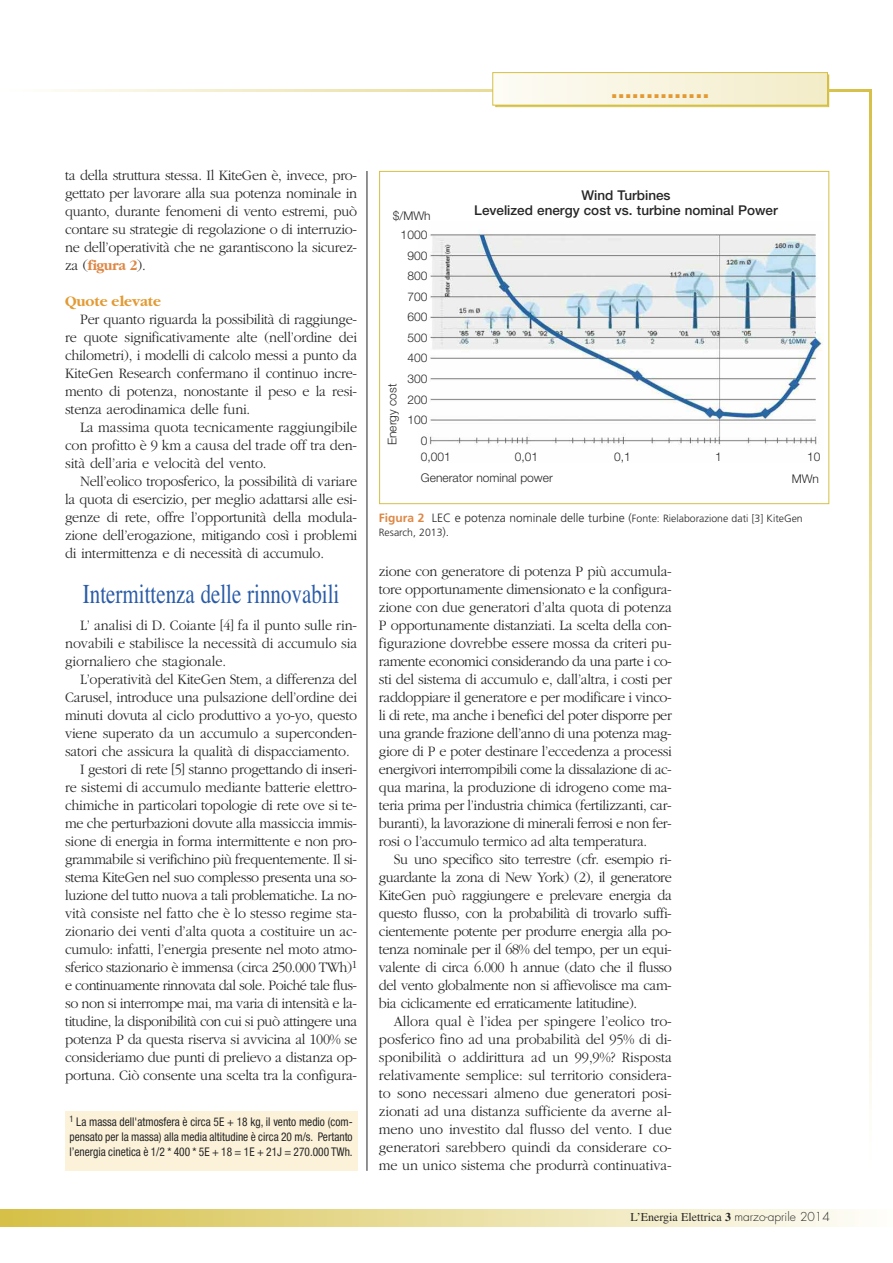
<style>
.page{position:relative;width:893px;height:1263px;background:#fff}
.page>*{position:absolute;margin:0;border:0;box-sizing:border-box;transform-origin:0 0}
.t1{font:27.3px "Times";color:#295ba7;scale:.77 1}
.t2{font:700 condensed 24.3px "Helvetica Neue";color:#e39a33;scale:1.21 1}
.t3{font:300 15px/18px "Garamond";letter-spacing:-.02em;color:#272627;text-align:justify;scale:.95 1}
.t4{font:700 15px "Garamond";color:#e39a33}
.t5{font:500 13.5px/15px "Helvetica Neue";color:#272627;text-align:center}
.t6{font:condensed 12px/15px "Helvetica Neue";color:#272627;text-align:justify;scale:.95 1}
.t7{font:300 12px/20.5px "Helvetica Neue";color:#272627;text-align:right}
.t8{font:12px "Times";color:#272627}
.t9{font:300 10.5px/13.5px "Frutiger";color:#272627}
.s1{font-weight:700;color:#de8745}
.s2{font-weight:700;font-size:12px;color:#de8745}
.s3{font-size:12px}
.s4{font-weight:700}
.s5{font-family:"Futura";font-weight:300}
</style>
<div class="page">
<hr style="left:367px;top:171px;width:1px;height:1000px;background:#272627">
<div style="left:0;top:1209px;width:893px;height:17px;background:linear-gradient(to right,#d5c047,#fefefb)"></div>
<div style="left:495px;top:75px;width:334px;height:32px;border:1px solid #d5c046"></div>
<svg style="left:869px;top:92px;width:2px;height:1017px"></svg>
<svg style="left:51px;top:89px;width:820px;height:3px"></svg>
<div style="left:493px;top:73px;width:334px;height:32px;background:linear-gradient(to right,#fdfcf6,#f3ecc8)"></div>
<div style="left:492px;top:72px;width:336px;height:34px;border:1px solid #d5c046"></div>
<hr style="left:0;top:1209px;width:3px;height:17px;background:#d6c047">
<img style="left:430px;top:230px;width:393px;height:216px">
<div style="left:379px;top:171px;width:450px;height:333px;border:1px solid #d5c046"></div>
<div style="left:65px;top:1111px;width:292px;height:59px;background:#fcf2d9"></div>
<h2 class="t2" style="left:611px;top:81px;width:83px">..............</h2>
<p class="t3" style="left:65px;top:166px;width:309px">ta della struttura stessa. Il KiteGen è, invece, pro&shy;gettato per lavorare alla sua potenza nominale in quanto, durante fenomeni di vento estremi, può contare su strategie di regolazione o di interruzio&shy;ne dell’operatività che ne garantiscono la sicurez&shy;za (<span class="s1">figura 2</span>).</p>
<p class="t4" style="left:65px;top:292px;width:97px">Quote elevate</p>
<p class="t3" style="left:65px;top:310px;width:309px;text-indent:15px">Per quanto riguarda la possibilità di raggiunge&shy;re quote significativamente alte (nell’ordine dei chilometri), i modelli di calcolo messi a punto da KiteGen Research confermano il continuo incre&shy;mento di potenza, nonostante il peso e la resi&shy;stenza aerodinamica delle funi.</p>
<p class="t3" style="left:65px;top:418px;width:309px;text-indent:15px">La massima quota tecnicamente raggiungibile con profitto è 9 km a causa del trade off tra den&shy;sità dell’aria e velocità del vento.</p>
<p class="t3" style="left:65px;top:472px;width:309px;text-indent:15px">Nell’eolico troposferico, la possibilità di variare la quota di esercizio, per meglio adattarsi alle esi&shy;genze di rete, offre l’opportunità della modula&shy;zione dell’erogazione, mitigando così i problemi di intermittenza e di necessità di accumulo.</p>
<h1 class="t1" style="left:83px;top:578px;width:335px">Intermittenza delle rinnovabili</h1>
<p class="t3" style="left:65px;top:616px;width:309px;text-indent:15px">L’ analisi di D. Coiante [4] fa il punto sulle rin&shy;novabili e stabilisce la necessità di accumulo sia giornaliero che stagionale.</p>
<p class="t3" style="left:80px;top:670px;width:293px">L’operatività del KiteGen Stem, a differenza del</p>
<p class="t3" style="left:65px;top:688px;width:309px">Carusel, introduce una pulsazione dell’ordine dei</p>
<p class="t3" style="left:65px;top:706px;width:309px">minuti dovuta al ciclo produttivo a yo-yo, questo</p>
<p class="t3" style="left:65px;top:724px;width:309px">viene superato da un accumulo a superconden-</p>
<p class="t3" style="left:65px;top:742px;width:301px">satori che assicura la qualità di dispacciamento.</p>
<p class="t3" style="left:80px;top:760px;width:293px">I gestori di rete [5] stanno progettando di inseri-</p>
<p class="t3" style="left:65px;top:778px;width:309px">re sistemi di accumulo mediante batterie elettro-</p>
<p class="t3" style="left:65px;top:796px;width:309px">chimiche in particolari topologie di rete ove si te-</p>
<p class="t3" style="left:65px;top:814px;width:309px">me che perturbazioni dovute alla massiccia immis-</p>
<p class="t3" style="left:65px;top:832px;width:309px">sione di energia in forma intermittente e non pro-</p>
<p class="t3" style="left:65px;top:850px;width:309px">grammabile si verifichino più frequentemente. Il si-</p>
<p class="t3" style="left:65px;top:868px;width:309px">stema KiteGen nel suo complesso presenta una so-</p>
<p class="t3" style="left:65px;top:886px;width:309px">luzione del tutto nuova a tali problematiche. La no-</p>
<p class="t3" style="left:65px;top:904px;width:309px">vità consiste nel fatto che è lo stesso regime sta-</p>
<p class="t3" style="left:65px;top:922px;width:309px">zionario dei venti d’alta quota a costituire un ac-</p>
<p class="t3" style="left:65px;top:940px;width:309px">cumulo: infatti, l’energia presente nel moto atmo-</p>
<p class="t3" style="left:65px;top:958px;width:309px">sferico stazionario è immensa (circa 250.000 TWh)<sup>1</sup></p>
<p class="t3" style="left:65px;top:976px;width:309px">e continuamente rinnovata dal sole. Poiché tale flus-</p>
<p class="t3" style="left:65px;top:994px;width:309px">so non si interrompe mai, ma varia di intensità e la-</p>
<p class="t3" style="left:65px;top:1012px;width:309px">titudine, la disponibilità con cui si può attingere una</p>
<p class="t3" style="left:65px;top:1030px;width:309px">potenza P da questa riserva si avvicina al 100% se</p>
<p class="t3" style="left:65px;top:1048px;width:309px">consideriamo due punti di prelievo a distanza op-</p>
<p class="t3" style="left:65px;top:1066px;width:309px">portuna. Ciò consente una scelta tra la configura-</p>
<p class="t6" style="left:69px;top:1115px;width:300px"><sup>1</sup> La massa dell'atmosfera è circa 5E + 18 kg, il vento medio (com&shy;pensato per la massa) alla media altitudine è circa 20 m/s. Pertanto l’energia cinetica è 1/2 * 400 * 5E + 18 = 1E + 21J = 270.000 TWh.</p>
<p class="t7" style="left:393px;top:207px;width:39px">$/MWh</p>
<p class="t5" style="left:474px;top:189px;width:305px">Wind Turbines<br>Levelized energy cost vs. turbine nominal Power</p>
<p class="t7" style="left:401px;top:226px;width:28px">1000<br>900<br>800<br>700<br>600<br>500<br>400<br>300<br>200<br>100<br>0</p>
<p class="t7" style="left:421px;top:447px;width:32px">0,001</p>
<p class="t7" style="left:515px;top:447px;width:25px">0,01</p>
<p class="t7" style="left:614px;top:447px;width:18px">0,1</p>
<p class="t7" style="left:715px;top:447px;width:8px">1</p>
<p class="t7" style="left:807px;top:447px;width:15px">10</p>
<p class="t7" style="left:383px;top:445px;width:63px;rotate:-90deg">Energy cost</p>
<p class="t7" style="left:421px;top:469px;width:133px">Generator nominal power</p>
<p class="t7" style="left:792px;top:470px;width:29px">MWn</p>
<p class="t9" style="left:379px;top:512px;width:425px"><span class="s2">Figura 2</span> <span class="s3">LEC e potenza nominale delle turbine (</span>Fonte: Rielaborazione dati [3] KiteGen<br>Resarch, 2013<span class="s3">).</span></p>
<p class="t3" style="left:379px;top:562px;width:310px">zione con generatore di potenza P più accumula&shy;tore opportunamente dimensionato e la configura&shy;zione con due generatori d’alta quota di potenza P opportunamente distanziati. La scelta della con&shy;figurazione dovrebbe essere mossa da criteri pu&shy;ramente economici considerando da una parte i co&shy;sti del sistema di accumulo e, dall’altra, i costi per raddoppiare il generatore e per modificare i vinco&shy;li di rete, ma anche i benefici del poter disporre per una grande frazione dell’anno di una potenza mag&shy;giore di P e poter destinare l’eccedenza a processi energivori interrompibili come la dissalazione di ac&shy;qua marina, la produzione di idrogeno come ma&shy;teria prima per l’industria chimica (fertilizzanti, car&shy;buranti), la lavorazione di minerali ferrosi e non fer&shy;rosi o l’accumulo termico ad alta temperatura.</p>
<p class="t3" style="left:379px;top:850px;width:310px;text-indent:15px">Su uno specifico sito terrestre (cfr. esempio ri&shy;guardante la zona di New York) (2), il generatore KiteGen può raggiungere e prelevare energia da questo flusso, con la probabilità di trovarlo suffi&shy;cientemente potente per produrre energia alla po&shy;tenza nominale per il 68% del tempo, per un equi&shy;valente di circa 6.000 h annue (dato che il flusso del vento globalmente non si affievolisce ma cam&shy;bia ciclicamente ed erraticamente latitudine).</p>
<p class="t3" style="left:379px;top:1012px;width:310px;text-indent:15px">Allora qual è l’idea per spingere l’eolico tro&shy;posferico fino ad una probabilità del 95% di di&shy;sponibilità o addirittura ad un 99,9%? Risposta relativamente semplice: sul territorio considera&shy;to sono necessari almeno due generatori posi&shy;zionati ad una distanza sufficiente da averne al&shy;meno uno investito dal flusso del vento. I due generatori sarebbero quindi da considerare co&shy;me un unico sistema che produrrà continuativa-</p>
<p class="t8" style="left:631px;top:1210px;width:201px">L’Energia Elettrica <span class="s4">3</span> <span class="s5">marzo-aprile 2014</span></p>
</div>
